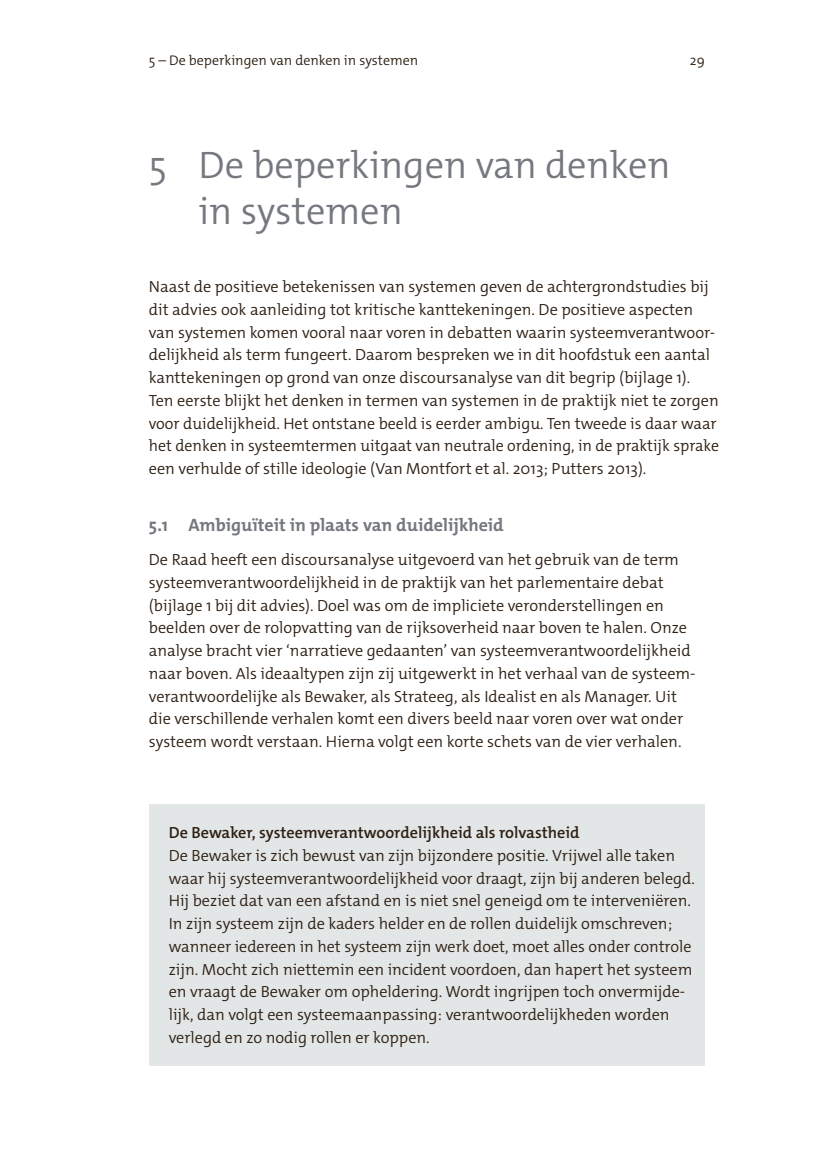
<style>
.page{position:relative;width:819px;height:1166px;background:#fff}
.page>*{position:absolute;margin:0;border:0;box-sizing:border-box;transform-origin:0 0}
.t1{font:300 38.5px/45.5px "The Mix C4 s";color:#75797f}
.t2{font:700 17.85px "The Mix C4 s";color:#75797f}
.t3{font:300 16.1px/22.8px "The Mix C4 s";color:#2e2014}
.t4{font:600 16.1px "The Mix C4 s";color:#2e2014}
.t5{font:300 14px "The Mix C4 s";color:#2e2014}
</style>
<div class="page">
<div style="left:149px;top:804px;width:555px;height:262px;background:#e2e6e6"></div>
<p class="t5" style="left:149px;top:51px;width:271px">5 – De beperkingen van denken in systemen</p>
<p class="t5" style="left:690px;top:51px;width:16px">29</p>
<h1 class="t1" style="left:198px;top:143px;width:473px;text-indent:-50px">5 De beperkingen van denken in systemen</h1>
<p class="t3" style="left:149px;top:275px;width:571px">Naast de positieve betekenissen van systemen geven de achtergrondstudies bij dit advies ook aanleiding tot kritische kanttekeningen. De positieve aspecten van systemen komen vooral naar voren in debatten waarin systeemverantwoor&shy;delijkheid als term fungeert. Daarom bespreken we in dit hoofdstuk een aantal kanttekeningen op grond van onze discoursanalyse van dit begrip (bijlage 1).<br>Ten eerste blijkt het denken in termen van systemen in de praktijk niet te zorgen voor duidelijkheid. Het ontstane beeld is eerder ambigu. Ten tweede is daar waar het denken in systeemtermen uitgaat van neutrale ordening, in de praktijk sprake een verhulde of stille ideologie (Van Montfort et al. 2013; Putters 2013).</p>
<p class="t2" style="left:149px;top:513px;width:356px">5.1 Ambiguïteit in plaats van duidelijkheid</p>
<p class="t3" style="left:149px;top:548px;width:546px">De Raad heeft een discoursanalyse uitgevoerd van het gebruik van de term systeemverantwoordelijkheid in de praktijk van het parlementaire debat (bijlage 1 bij dit advies). Doel was om de impliciete veronderstellingen en beelden over de rolopvatting van de rijksoverheid naar boven te halen. Onze analyse bracht vier ‘narratieve gedaanten’ van systeemverantwoordelijkheid naar boven. Als ideaaltypen zijn zij uitgewerkt in het verhaal van de systeem&shy;verantwoordelijke als Bewaker, als Strateeg, als Idealist en als Manager. Uit die verschillende verhalen komt een divers beeld naar voren over wat onder systeem wordt verstaan. Hierna volgt een korte schets van de vier verhalen.</p>
<p class="t4" style="left:169px;top:822px;width:412px">De Bewaker, systeemverantwoordelijkheid als rolvastheid</p>
<p class="t3" style="left:169px;top:844px;width:527px">De Bewaker is zich bewust van zijn bijzondere positie. Vrijwel alle taken waar hij systeemverantwoordelijkheid voor draagt, zijn bij anderen belegd.<br>Hij beziet dat van een afstand en is niet snel geneigd om te interveniëren.<br>In zijn systeem zijn de kaders helder en de rollen duidelijk omschreven; wanneer iedereen in het systeem zijn werk doet, moet alles onder controle zijn. Mocht zich niettemin een incident voordoen, dan hapert het systeem en vraagt de Bewaker om opheldering. Wordt ingrijpen toch onvermijde&shy;lijk, dan volgt een systeemaanpassing: verantwoordelijkheden worden verlegd en zo nodig rollen er koppen.</p>
</div>
